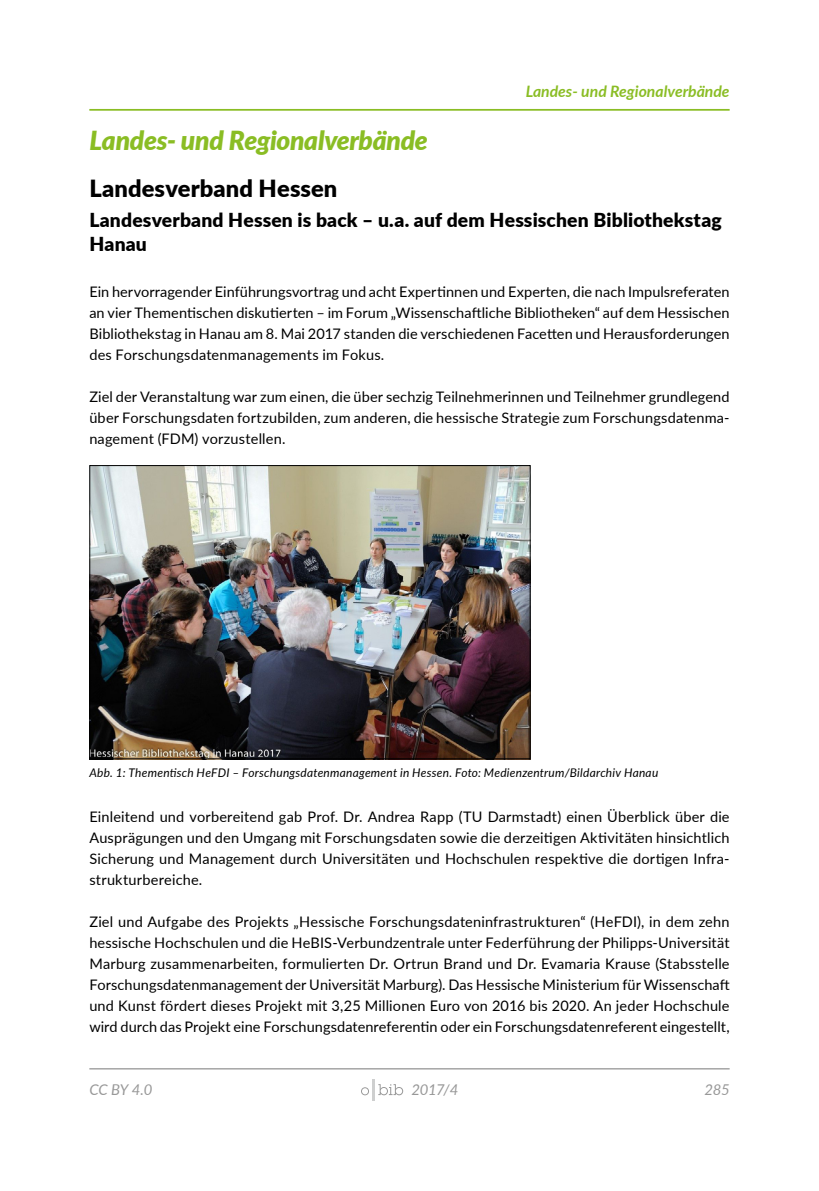
<style>
.page{position:relative;width:819px;height:1191px;background:#fff}
.page>*{position:absolute;margin:0;border:0;box-sizing:border-box;transform-origin:0 0}
.section_H2{font:italic 900 26.25px "Lato";letter-spacing:-.01em;color:#8abd24}
.acrticle_H1{font:900 23.62px "Lato";letter-spacing:.005em;color:#000}
.article_H2{font:900 19.25px/24.5px "Lato";letter-spacing:.01em;color:#000}
.t1{font:italic 700 15.75px "Lato";color:#8abd24}
.t2{font:14.88px "Lato Italic 2";letter-spacing:-.02em;color:#989898}
.paragraph{font:14.53px/21px "Lato";letter-spacing:.01em;color:#000;text-align:justify}
.t3{font:italic 11.9px "Lato";letter-spacing:.02em;color:#000}
</style>
<div class="page">
<hr style="left:89px;top:1068px;width:640px;height:1px;background:#989898">
<hr style="left:372px;top:1079px;width:3px;height:21px;background:#cecfcf">
<svg style="left:361px;top:1087px;width:8px;height:8px"></svg>
<svg style="left:378px;top:1084px;width:25px;height:11px"></svg>
<img style="left:91px;top:467px;width:437px;height:290px">
<div style="left:89px;top:465px;width:441px;height:294px;border:1px solid #000"></div>
<hr style="left:89px;top:109px;width:640px;height:2px;background:#8abd24">
<p class="t1" style="left:525px;top:80px;width:205px">Landes- und Regionalverbände</p>
<h2 class="section_H2" style="left:89px;top:121px;width:340px">Landes- und Regionalverbände</h2>
<h1 class="acrticle_H1" style="left:89px;top:171px;width:249px">Landesverband Hessen</h1>
<h2 class="article_H2" style="left:89px;top:206px;width:634px">Landesverband Hessen is back – u.a. auf dem Hessischen Bibliothekstag<br>Hanau</h2>
<p class="paragraph" style="left:89px;top:281px;width:641px">Ein hervorragender Einführungsvortrag und acht Expertinnen und Experten, die nach Impulsreferaten an vier Thementischen diskutierten – im Forum „Wissenschaftliche Bibliotheken“ auf dem Hessischen Bibliothekstag in Hanau am 8. Mai 2017 standen die verschiedenen Facetten und Herausforderungen des Forschungsdatenmanagements im Fokus.</p>
<p class="paragraph" style="left:89px;top:386px;width:641px">Ziel der Veranstaltung war zum einen, die über sechzig Teilnehmerinnen und Teilnehmer grundlegend über Forschungsdaten fortzubilden, zum anderen, die hessische Strategie zum Forschungsdatenma&shy;nagement (FDM) vorzustellen.</p>
<p class="t3" style="left:89px;top:764px;width:570px">Abb. 1: Thementisch HeFDI – Forschungsdatenmanagement in Hessen. Foto: Medienzentrum/Bildarchiv Hanau</p>
<p class="paragraph" style="left:89px;top:806px;width:641px">Einleitend und vorbereitend gab Prof. Dr. Andrea Rapp (TU Darmstadt) einen Überblick über die Ausprägungen und den Umgang mit Forschungsdaten sowie die derzeitigen Aktivitäten hinsichtlich Sicherung und Management durch Universitäten und Hochschulen respektive die dortigen Infra&shy;strukturbereiche.</p>
<p class="paragraph" style="left:89px;top:911px;width:641px">Ziel und Aufgabe des Projekts „Hessische Forschungsdateninfrastrukturen“ (HeFDI), in dem zehn hessische Hochschulen und die HeBIS-Verbundzentrale unter Federführung der Philipps-Universität Marburg zusammenarbeiten, formulierten Dr. Ortrun Brand und Dr. Evamaria Krause (Stabsstelle Forschungsdatenmanagement der Universität Marburg). Das Hessische Ministerium für Wissenschaft und Kunst fördert dieses Projekt mit 3,25 Millionen Euro von 2016 bis 2020. An jeder Hochschule wird durch das Projekt eine Forschungsdatenreferentin oder ein Forschungsdatenreferent eingestellt,</p>
<p class="t2" style="left:89px;top:1079px;width:65px">CC BY 4.0</p>
<p class="t2" style="left:411px;top:1079px;width:49px">2017/4</p>
<p class="t2" style="left:704px;top:1079px;width:27px">285</p>
</div>
